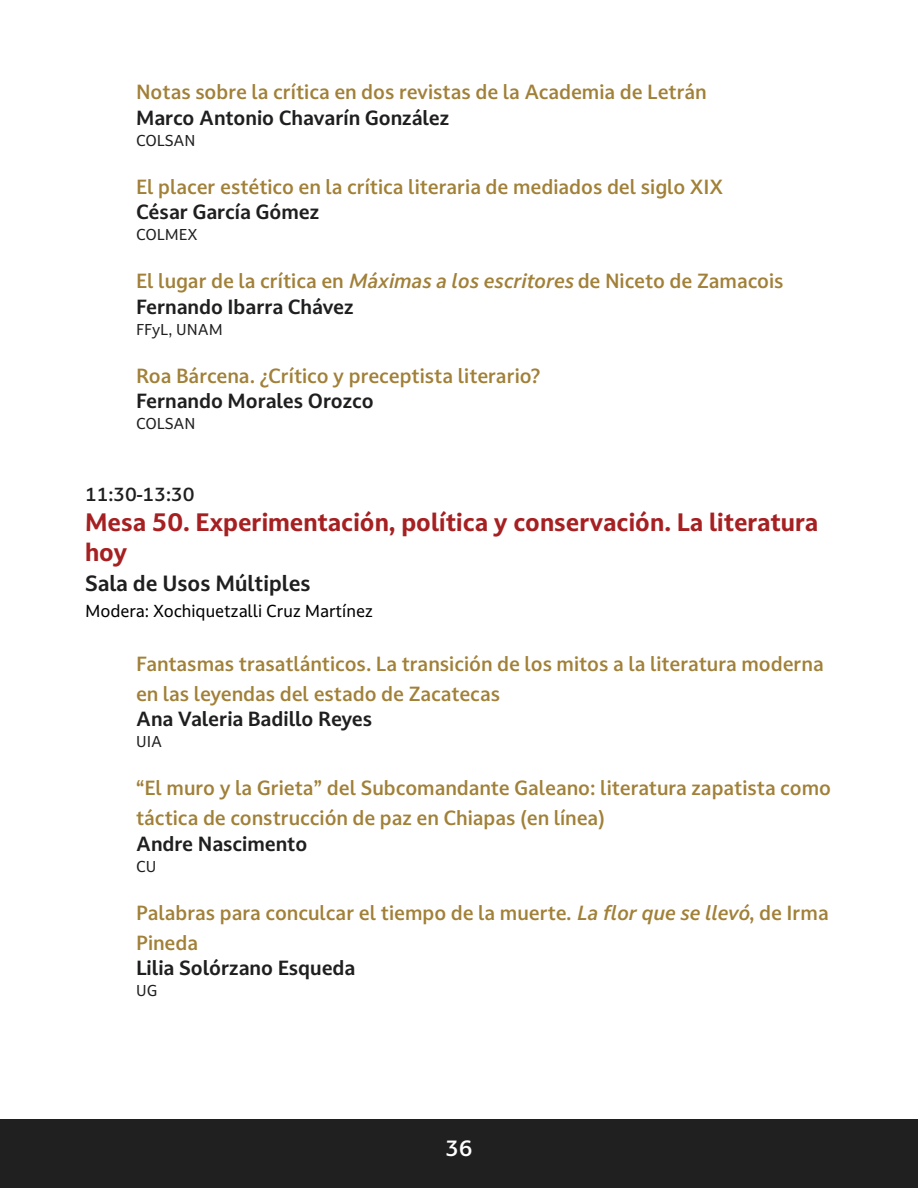
<style>
.page{position:relative;width:918px;height:1188px;background:#fff}
.page>*{position:absolute;margin:0;border:0;box-sizing:border-box;transform-origin:0 0}
.t1{font:700 24px/30px "Darkmode Off CC";color:#a62022}
.t2{font:600 21px "Darkmode Off CC";color:#1f1f1f}
.t3{font:500 21px "Darkmode Off CC";color:#fff}
.t4{font:500 19.5px/30px "Darkmode Off CC";color:#a18038}
.t5{font:600 19.5px "Darkmode Off CC";color:#1f1f1f}
.t6{font:500 18px "Darkmode Off CC";color:#1f1f1f}
.t7{font:16.5px "Darkmode Off CC";color:#000}
.t8{font:15px "Darkmode Off CC";color:#1f1f1f}
.s1{font-style:italic}
.s2{font-weight:600;color:#1f1f1f}
</style>
<div class="page">
<div style="left:0;top:1119px;width:918px;height:69px;background:#202020"></div>
<p class="t4" style="left:136px;top:77px;width:572px">Notas sobre la crítica en dos revistas de la Academia de Letrán</p>
<p class="t5" style="left:136px;top:105px;width:315px">Marco Antonio Chavarín González</p>
<p class="t8" style="left:136px;top:130px;width:61px">COLSAN</p>
<p class="t4" style="left:136px;top:171px;width:589px">El placer estético en la crítica literaria de mediados del siglo XIX</p>
<p class="t5" style="left:136px;top:199px;width:185px">César García Gómez</p>
<p class="t8" style="left:136px;top:225px;width:63px">COLMEX</p>
<p class="t4" style="left:136px;top:268px;width:649px;line-height:25.5px">El lugar de la crítica en <span class="s1">Máximas a los escritores</span> de Niceto de Zamacois<br><span class="s2">Fernando Ibarra Chávez</span></p>
<p class="t8" style="left:136px;top:319px;width:88px">FFyL, UNAM</p>
<p class="t4" style="left:136px;top:360px;width:406px">Roa Bárcena. ¿Crítico y preceptista literario?</p>
<p class="t5" style="left:136px;top:388px;width:239px">Fernando Morales Orozco</p>
<p class="t8" style="left:136px;top:414px;width:61px">COLSAN</p>
<p class="t6" style="left:85px;top:483px;width:111px">11:30-13:30</p>
<p class="t1" style="left:85px;top:507px;width:735px">Mesa 50. Experimentación, política y conservación. La literatura hoy</p>
<p class="t2" style="left:85px;top:570px;width:227px">Sala de Usos Múltiples</p>
<p class="t7" style="left:85px;top:600px;width:289px">Modera: Xochiquetzalli Cruz Martínez</p>
<p class="t4" style="left:136px;top:648px;width:689px">Fantasmas trasatlánticos. La transición de los mitos a la literatura moderna en las leyendas del estado de Zacatecas</p>
<p class="t5" style="left:136px;top:706px;width:238px">Ana Valeria Badillo Reyes</p>
<p class="t8" style="left:136px;top:732px;width:28px">UIA</p>
<p class="t4" style="left:136px;top:773px;width:697px">“El muro y la Grieta” del Subcomandante Galeano: literatura zapatista como táctica de construcción de paz en Chiapas (en línea)</p>
<p class="t5" style="left:136px;top:831px;width:173px">Andre Nascimento</p>
<p class="t8" style="left:136px;top:856px;width:22px">CU</p>
<p class="t4" style="left:136px;top:897px;width:694px">Palabras para conculcar el tiempo de la muerte. <span class="s1">La flor que se llevó</span>, de Irma<br>Pineda</p>
<p class="t5" style="left:136px;top:955px;width:221px">Lilia Solórzano Esqueda</p>
<p class="t8" style="left:136px;top:981px;width:23px">UG</p>
<p class="t3" style="left:446px;top:1134px;width:28px">36</p>
</div>
